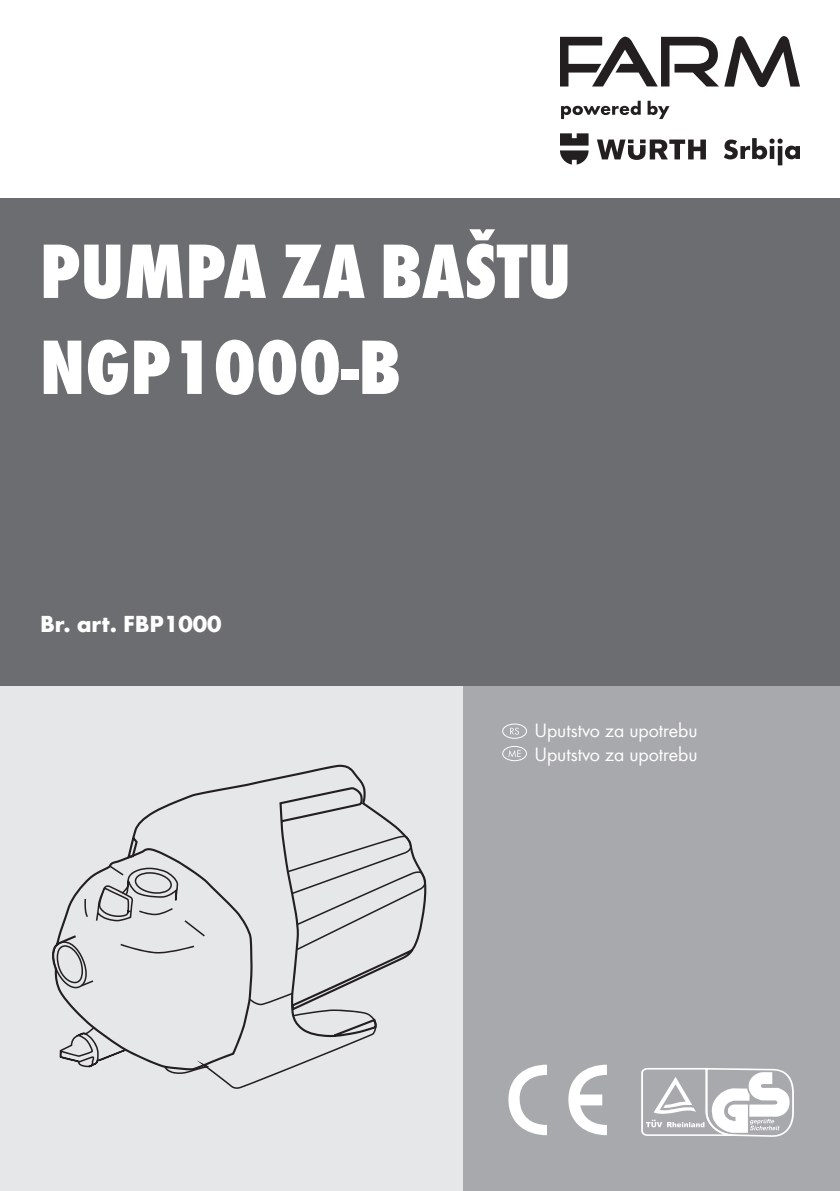
<style>
.page{position:relative;width:840px;height:1191px;background:#fff}
.page>*{position:absolute;margin:0;border:0;box-sizing:border-box;transform-origin:0 0}
.t1{font:800 condensed 80px/96px "Wuerth";color:#fff}
.t2{font:700 24px "Wuerth";color:#fff}
.t3{font:20px/24px "Wuerth";color:#fff}
</style>
<div class="page">
<div style="left:462px;top:685px;width:377px;height:506px;background:#a8a9ad"></div>
<div style="left:0;top:685px;width:462px;height:505px;background:#e6e7e9"></div>
<div style="left:0;top:198px;width:839px;height:487px;background:#6c6d70"></div>
<div style="left:502px;top:723px;width:24px;height:15px;border:1px solid #fff;border-radius:50%"></div>
<svg style="left:510px;top:727px;width:8px;height:7px"></svg>
<div style="left:502px;top:746px;width:24px;height:15px;border:1px solid #fff;border-radius:50%"></div>
<svg style="left:508px;top:750px;width:12px;height:7px"></svg>
<svg style="left:724px;top:36px;width:75px;height:51px"></svg>
<svg style="left:560px;top:37px;width:158px;height:49px"></svg>
<svg style="left:561px;top:101px;width:79px;height:18px"></svg>
<svg style="left:647px;top:101px;width:22px;height:18px"></svg>
<svg style="left:723px;top:138px;width:76px;height:27px"></svg>
<svg style="left:597px;top:139px;width:108px;height:21px"></svg>
<svg style="left:560px;top:133px;width:28px;height:32px"></svg>
<svg style="left:230px;top:764px;width:196px;height:143px"></svg>
<svg style="left:52px;top:787px;width:373px;height:301px"></svg>
<svg style="left:508px;top:1064px;width:98px;height:71px"></svg>
<svg style="left:641px;top:1068px;width:152px;height:68px"></svg>
<h1 class="t1" style="left:40px;top:218px;width:532px">PUMPA ZA BAŠTU<br>NGP1000-B</h1>
<p class="t2" style="left:40px;top:606px;width:183px">Br. art. FBP1000</p>
<p class="t3" style="left:534px;top:717px;width:165px">Uputstvo za upotrebu<br>Uputstvo za upotrebu</p>
</div>
